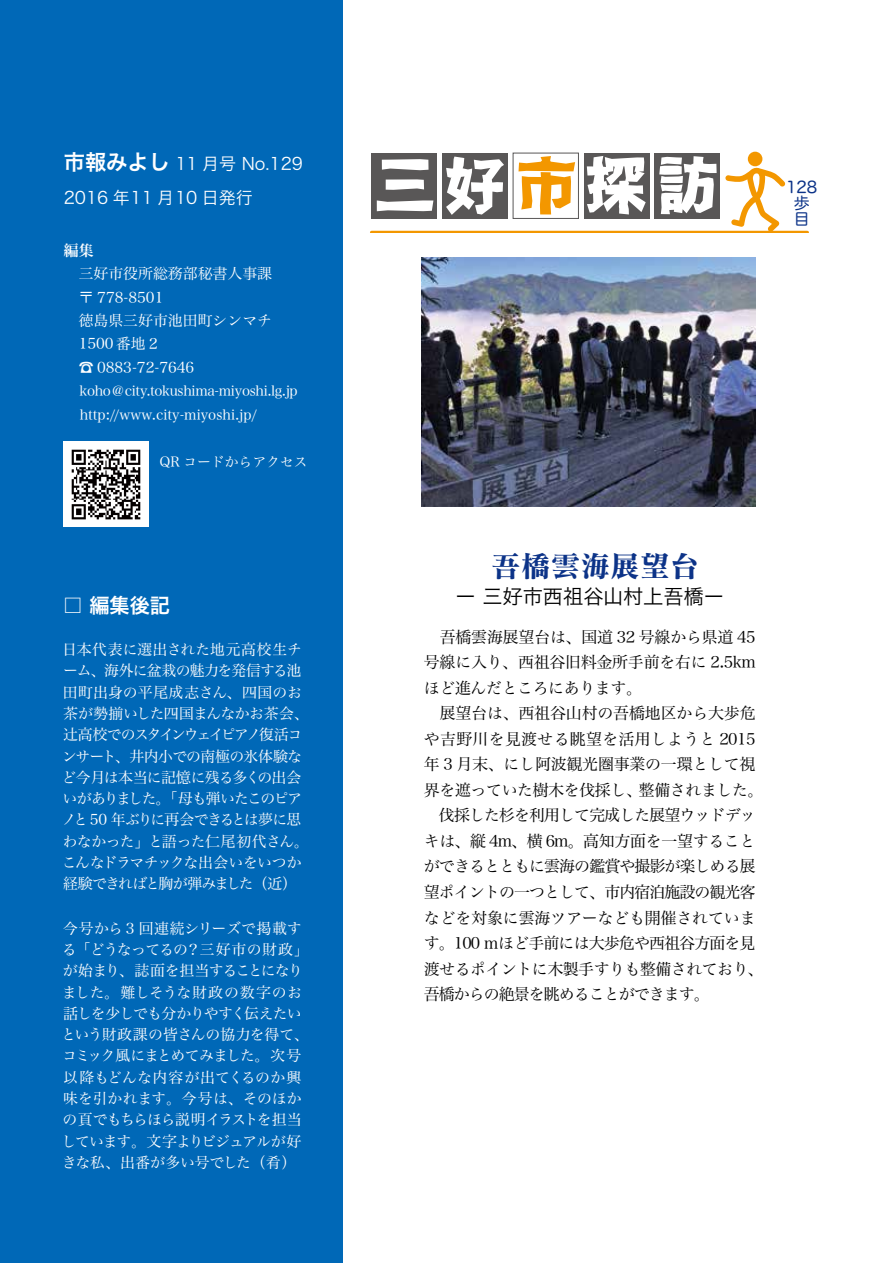
<style>
.page{position:relative;width:893px;height:1263px;background:#fff}
.page>*{position:absolute;margin:0;border:0;box-sizing:border-box;transform-origin:0 0}
.t1{font:29.7px "Matisse Pro N B";color:#0c3388}
.t2{font:21.3px "Hira Kaku Pro W6";color:#fff}
.t3{font:20.25px "Hira Kaku Pro W3";color:#000}
.t4{font:20.25px "Hira Kaku Pro W6";color:#fff}
.t5{font:16.95px "Hira Kaku Pro W3";color:#fff}
.t6{font:15.9px/25.5px "Hira Min Pro N W3";letter-spacing:-.055em;color:#000}
.t7{font:15.9px "Hira Min Pro N W3";letter-spacing:-.025em;color:#000}
.t8{font:15.9px "Hira Min Pro N W3";letter-spacing:.015em;color:#000}
.t9{font:15.9px/15.9px "Hira Maru Pro W4";color:#0c3388}
.t10{font:14.85px/21.3px "Hira Min Pro W3";letter-spacing:-.03em;color:#fff}
.t11{font:14.85px "Hira Min Pro W3";color:#fff}
.t12{font:14.85px "Hira Min Pro W6";color:#fff}
.t13{font:13.8px/23.4px "Hira Min Pro W3";letter-spacing:-.02em;color:#fff}
.t14{font:13.8px "Hira Min Pro W3";color:#fff}
</style>
<div class="page">
<div style="left:0;top:0;width:342px;height:1263px;background:#0068b7"></div>
<div style="left:372px;top:153px;width:65px;height:65px;background:#595757"></div>
<svg style="left:377px;top:159px;width:56px;height:52px"></svg>
<div style="left:442px;top:153px;width:66px;height:65px;background:#595757"></div>
<svg style="left:446px;top:157px;width:58px;height:58px"></svg>
<div style="left:513px;top:153px;width:66px;height:66px;border:1px solid #595757"></div>
<svg style="left:518px;top:156px;width:57px;height:58px"></svg>
<div style="left:584px;top:153px;width:65px;height:65px;background:#595757"></div>
<svg style="left:587px;top:156px;width:59px;height:58px"></svg>
<div style="left:655px;top:153px;width:65px;height:65px;background:#595757"></div>
<svg style="left:659px;top:156px;width:58px;height:58px"></svg>
<svg style="left:725px;top:167px;width:60px;height:64px"></svg>
<div style="left:748px;top:152px;width:14px;height:14px;background:#f39700;border-radius:50%"></div>
<hr style="left:372px;top:231px;width:435px;height:2px;background:#f39700">
<img style="left:64px;top:441px;width:85px;height:85px">
<img style="left:422px;top:257px;width:334px;height:250px">
<h2 class="t2" style="left:64px;top:143px;width:108px">市報みよし</h2>
<p class="t5" style="left:64px;top:182px;width:190px">2016 年11 月10 日発行</p>
<p class="t12" style="left:64px;top:237px;width:31px">編集</p>
<p class="t11" style="left:79px;top:261px;width:195px">三好市役所総務部秘書人事課</p>
<p class="t10" style="left:79px;top:285px;width:86px">〒 778-8501</p>
<p class="t11" style="left:64px;top:308px;width:210px">　徳島県三好市池田町シンマチ</p>
<p class="t11" style="left:64px;top:331px;width:98px">　1500番地２</p>
<p class="t11" style="left:79px;top:355px;width:117px">☎ 0883-72-7646</p>
<p class="t13" style="left:80px;top:378px;width:220px">koho＠city.tokushima-miyoshi l g. j p. http://www.city-miyoshi.jp/</p>
<p class="t14" style="left:159px;top:450px;width:150px">QR コードからアクセス</p>
<p class="t5" style="left:175px;top:148px;width:129px">11 月号 No.129</p>
<h3 class="t4" style="left:63px;top:587px;width:109px">□ 編集後記</h3>
<p class="t10" style="left:61px;top:638px;width:249px">日本代表に選出された地元高校生チーム、海外に盆栽の魅力を発信する池田町出身の平尾成志さん、四国のお茶が勢揃いした四国まんなかお茶会、辻高校でのスタインウェイピアノ復活コンサート、井内小での南極の氷体験など今月は本当に記憶に残る多くの出会いがありました。「母も弾いたこのピアノと 50 年ぶりに再会できるとは夢に思わなかった」と語った仁尾初代さん。こんなドラマチックな出会いをいつか経験できればと胸が弾みました（近(</p>
<p class="t10" style="left:61px;top:916px;width:249px">今号から 3 回連続シリーズで掲載する「どうなってるの？三好市の財政「が始まり、誌面を担当することになりました。難しそうな財政の数字のお話しを少しでも分かりやすく伝えたいという財政課の皆さんの協力を得て、コミック風にまとめてみました。次号以降もどんな内容が出てくるのか興味を引かれます。今号は、そのほかの頁でもちらほら説明イラストを担当しています。文字よりビジュアルが好きな私、出番が多い号でした（肴(</p>
<p class="t9" style="left:786px;top:178px;width:33px">128</p>
<p class="t9" style="left:794px;top:194px;width:17px">歩目</p>
<h1 class="t1" style="left:491px;top:547px;width:210px">吾橋雲海展望台</h1>
<h3 class="t3" style="left:455px;top:578px;width:270px">ー三好市西祖谷山村上吾橋ー</h3>
<p class="t7" style="left:424px;top:623px;width:333px">　吾橋雲海展望台は、国道 32 号線から県道 45</p>
<p class="t7" style="left:424px;top:649px;width:333px">号線に入り、西祖谷旧料金所手前を右に 2.5km</p>
<p class="t7" style="left:424px;top:674px;width:220px">ほど進んだところにあります。</p>
<p class="t7" style="left:424px;top:700px;width:333px">　展望台は、西祖谷山村の吾橋地区から大歩危</p>
<p class="t8" style="left:424px;top:725px;width:333px">や吉野川を見渡せる眺望を活用しようと 2015</p>
<p class="t7" style="left:424px;top:751px;width:333px">年 3 月末、にし阿波観光圏事業の一環として視</p>
<p class="t7" style="left:639px;top:776px;width:126px">整備されました。</p>
<p class="t6" style="left:424px;top:776px;width:341px">界を遮っていた樹木を伐採し、<br>　伐採した杉を利用して完成した展望ウッドデッキは、縦 m4 、横 m6 。高知方面を一望することができるとともに雲海の鑑賞や撮影が楽しめる展望ポイントの一つとして、市内宿泊施設の観光客などを対象に雲海ツアーなども開催されています。100 ｍほど手前には大歩危や西祖谷方面を見渡せるポイントに木製手すりも整備されており、吾橋からの絶景を眺めることができます。</p>
</div>
